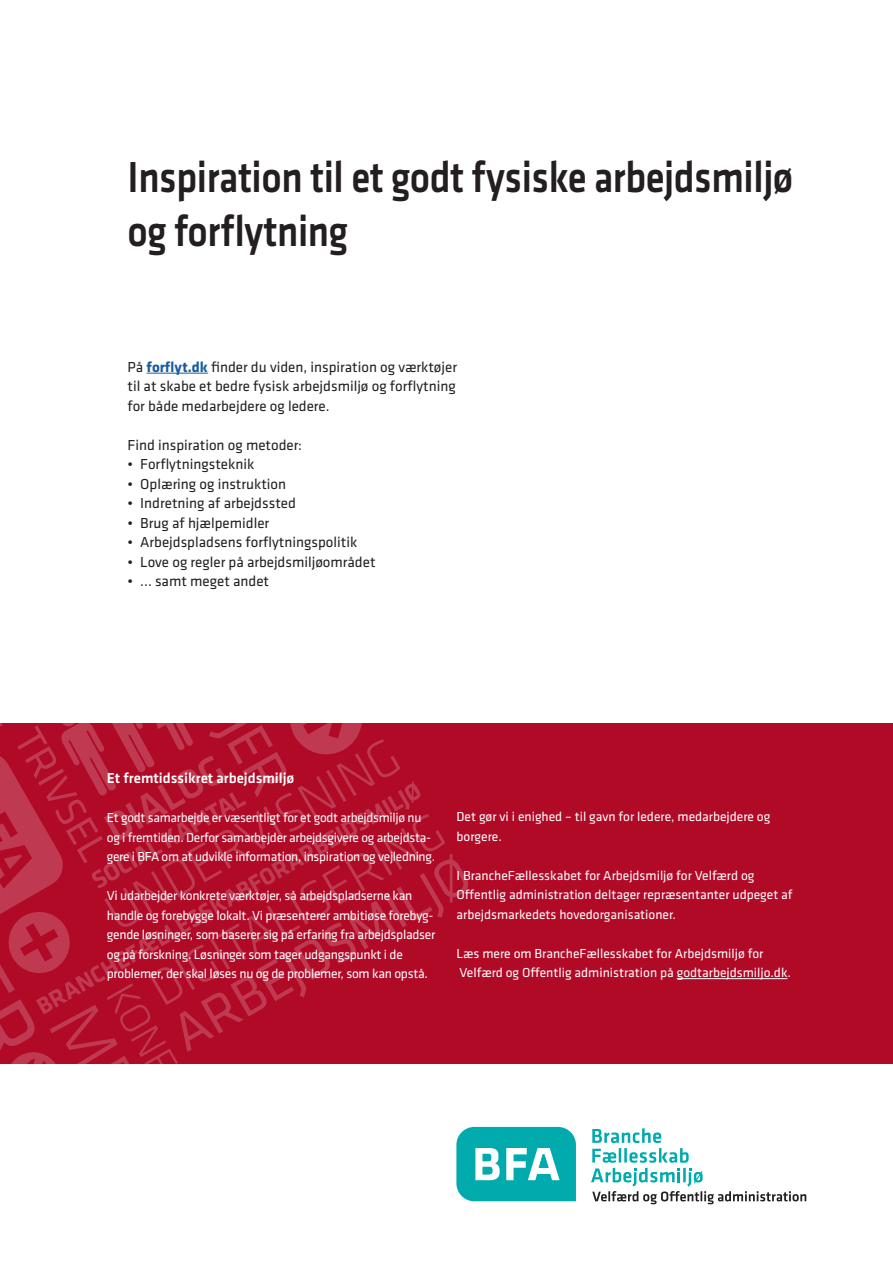
<style>
.page{position:relative;width:893px;height:1263px;background:#fff}
.page>*{position:absolute;margin:0;border:0;box-sizing:border-box;transform-origin:0 0}
.t1{font:500 45px "Klavika";letter-spacing:-.01em;color:#231f20;scale:.87 1}
.Brødtekst{font:15px/19.5px "Klavika";color:#231f20;text-align:justify}
.Boksbrød{font:500 15px "Klavika";color:#fff}
.Boksbrød-2{font:13.5px/19.5px "Klavika";letter-spacing:-.02em;color:#fff}
.Boksbrød-3{font:13.5px/19.5px "Klavika";color:#fff}
.s1{font-weight:700;color:#175d9e}
</style>
<div class="page">
<div style="left:0;top:723px;width:893px;height:340px;background:#b00a27"></div>
<svg style="left:0;top:723px;width:468px;height:340px"></svg>
<hr style="left:677px;top:978px;width:110px;height:1px;background:#fff">
<svg style="left:456px;top:1127px;width:120px;height:74px"></svg>
<svg style="left:591px;top:1128px;width:215px;height:76px"></svg>
<hr style="left:147px;top:373px;width:61px;height:1px;background:#175d9e">
<p class="t1" style="left:128px;top:146px;width:767px">Inspiration til et godt fysiske arbejdsmiljø</p>
<p class="t1" style="left:128px;top:200px;width:255px">og forflytning</p>
<p class="Brødtekst" style="left:128px;top:356px;width:331px">På <span class="s1">forflyt.dk</span> finder du viden, inspiration og værktøjer til at skabe et bedre fysisk arbejdsmiljø og forflytning for både medarbejdere og ledere.</p>
<p class="Brødtekst" style="left:128px;top:434px;width:176px">Find inspiration og metoder:</p>
<p class="Brødtekst" style="left:128px;top:454px;width:128px">• Forflytningsteknik</p>
<p class="Brødtekst" style="left:128px;top:473px;width:160px">• Oplæring og instruktion</p>
<p class="Brødtekst" style="left:128px;top:493px;width:170px">• Indretning af arbejdssted</p>
<p class="Brødtekst" style="left:128px;top:512px;width:143px">• Brug af hjælpemidler</p>
<p class="Brødtekst" style="left:128px;top:532px;width:231px">• Arbejdspladsens forflytningspolitik</p>
<p class="Brødtekst" style="left:128px;top:551px;width:249px">• Love og regler på arbejdsmiljøområdet</p>
<p class="Brødtekst" style="left:128px;top:571px;width:143px">• ... samt meget andet</p>
<p class="Boksbrød" style="left:107px;top:768px;width:189px">Et fremtidssikret arbejdsmiljø</p>
<p class="Boksbrød-2" style="left:107px;top:808px;width:330px">Et godt samarbejde er væsentligt for et godt arbejdsmiljø nu og i fremtiden. Derfor samarbejder arbejdsgivere og arbejdsta&shy;gere i BFA om at udvikle information, inspiration og vejledning.</p>
<p class="Boksbrød-2" style="left:107px;top:886px;width:330px">Vi udarbejder konkrete værktøjer, så arbejdspladserne kan handle og forebygge lokalt. Vi præsenterer ambitiøse forebyg&shy;gende løsninger, som baserer sig på erfaring fra arbejdspladser og på forskning. Løsninger som tager udgangspunkt i de problemer, der skal løses nu og de problemer, som kan opstå.</p>
<p class="Boksbrød-3" style="left:457px;top:807px;width:315px">Det gør vi i enighed – til gavn for ledere, medarbejdere og borgere.</p>
<p class="Boksbrød-3" style="left:457px;top:865px;width:338px">I BrancheFællesskabet for Arbejdsmiljø for Velfærd og<br>Offentlig administration deltager repræsentanter udpeget af arbejdsmarkedets hovedorganisationer.</p>
<p class="Boksbrød-3" style="left:457px;top:943px;width:336px">Læs mere om BrancheFællesskabet for Arbejdsmiljø for<br>Velfærd og Offentlig administration på godtarbejdsmiljo.dk.</p>
</div>
